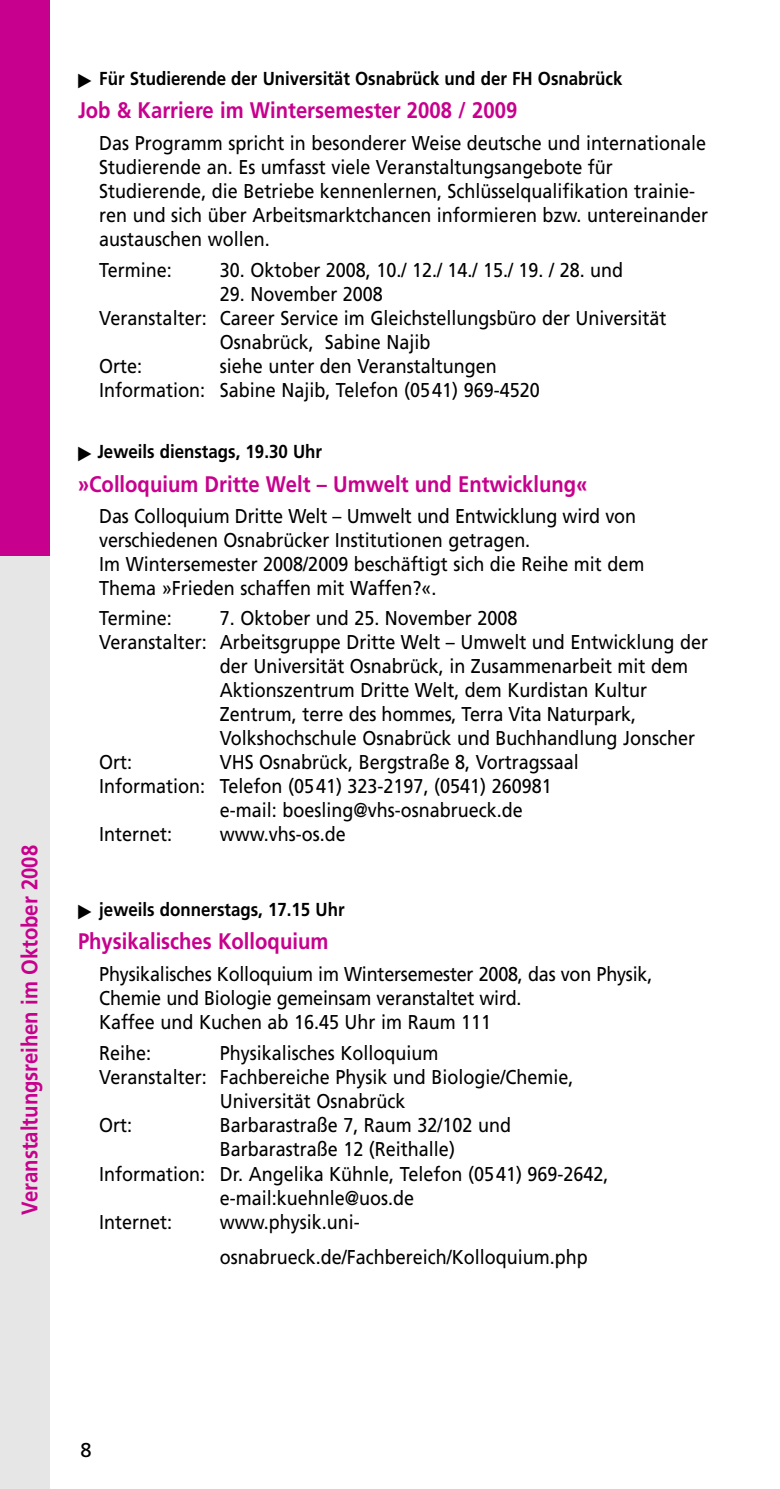
<style>
.page{position:relative;width:780px;height:1489px;background:#fff}
.page>*{position:absolute;margin:0;border:0;box-sizing:border-box;transform-origin:0 0}
.t1{font:700 22.5px "Frutiger";color:#c7008d;scale:.9 1}
.t2{font:20px/24px "Frutiger";color:#000;scale:.9 1}
.t3{font:20px "Frutiger";color:#000}
.t4{font:700 18.75px "Frutiger";color:#000;scale:.9 1}
.s1{font-family:"Universal Newswith Comm Pi";font-weight:400;font-size:15px}
</style>
<div class="page">
<div style="left:0;top:0;width:50px;height:1488px;background:#c7008d"></div>
<div style="left:0;top:556px;width:50px;height:932px;background:#e6e6e6"></div>
<p class="t1" style="left:21px;top:1214px;width:412px;rotate:-90deg">Veranstaltungsreihen im Oktober 2008</p>
<p class="t4" style="left:78px;top:71px;width:606px"><span class="s1">-</span> Für Studierende der Universität Osnabrück und der FH Osnabrück</p>
<p class="t1" style="left:78px;top:101px;width:489px">Job &amp; Karriere im Wintersemester 2008 / 2009</p>
<p class="t2" style="left:99px;top:132px;width:678px">Das Programm spricht in besonderer Weise deutsche und internationale Studierende an. Es umfasst viele Veranstaltungs angebote für Studierende, die Betriebe kennenlernen, Schlüssel qualifi kation trainie&shy;ren und sich über Arbeitsmarktchancen informieren bzw. untereinander austauschen wollen.</p>
<p class="t2" style="left:99px;top:260px;width:82px">Termine:</p>
<p class="t2" style="left:220px;top:260px;width:449px">30. Oktober 2008, 10./ 12./ 14./ 15./ 19. / 28. und</p>
<p class="t2" style="left:220px;top:284px;width:183px">29. November 2008</p>
<p class="t2" style="left:99px;top:308px;width:631px">Veranstalter: Career Service im Gleichstellungsbüro der Universität</p>
<p class="t2" style="left:220px;top:332px;width:235px">Osnabrück, Sabine Najib</p>
<p class="t2" style="left:99px;top:356px;width:49px">Orte:</p>
<p class="t2" style="left:99px;top:356px;width:491px;text-indent:120px">siehe unter den Veranstaltungen<br>Information: Sabine Najib, Telefon (0541) 969-4520</p>
<p class="t4" style="left:78px;top:444px;width:273px"><span class="s1">-</span> Jeweils dienstags, 19.30 Uhr</p>
<p class="t1" style="left:78px;top:474px;width:567px">»Colloquium Dritte Welt – Umwelt und Entwicklung«</p>
<p class="t2" style="left:99px;top:505px;width:607px">Das Colloquium Dritte Welt – Umwelt und Entwicklung wird von verschie denen Osnabrücker Institutionen getragen.<br>Im Wintersemester 2008/2009 beschäftigt sich die Reihe mit dem Thema »Frieden schaffen mit Waffen?«.</p>
<p class="t2" style="left:99px;top:607px;width:82px">Termine:</p>
<p class="t2" style="left:220px;top:607px;width:332px">7. Oktober und 25. November 2008</p>
<p class="t2" style="left:99px;top:631px;width:678px">Veranstalter: Arbeitsgruppe Dritte Welt – Umwelt und Entwicklung der</p>
<p class="t2" style="left:220px;top:655px;width:522px">der Universität Osnabrück, in Zusammenarbeit mit dem</p>
<p class="t2" style="left:220px;top:679px;width:476px">Aktionszentrum Dritte Welt, dem Kurdistan Kultur</p>
<p class="t2" style="left:220px;top:703px;width:464px">Zentrum, terre des hommes, Terra Vita Naturpark,</p>
<p class="t2" style="left:220px;top:727px;width:529px">Volkshochschule Osnabrück und Buchhandlung Jonscher</p>
<p class="t2" style="left:99px;top:751px;width:38px">Ort:</p>
<p class="t2" style="left:220px;top:751px;width:400px">VHS Osnabrück, Bergstraße 8, Vortragssaal</p>
<p class="t2" style="left:99px;top:775px;width:504px">Information: Telefon (0541) 323-2197, (0541) 260981</p>
<p class="t2" style="left:220px;top:799px;width:338px">e-mail: boesling@vhs-osnabrueck.de</p>
<p class="t2" style="left:99px;top:823px;width:83px">Internet:</p>
<p class="t2" style="left:220px;top:823px;width:141px">www.vhs-os.de</p>
<p class="t4" style="left:78px;top:902px;width:298px"><span class="s1">-</span> jeweils donnerstags, 17.15 Uhr</p>
<p class="t1" style="left:78px;top:932px;width:280px">Physikalisches Kolloquium</p>
<p class="t2" style="left:99px;top:963px;width:616px">Physikalisches Kolloquium im Wintersemester 2008, das von Physik,<br>Chemie und Biologie gemeinsam veranstaltet wird.<br>Kaffee und Kuchen ab 16.45 Uhr im Raum 111</p>
<p class="t2" style="left:99px;top:1042px;width:59px">Reihe:</p>
<p class="t2" style="left:220px;top:1042px;width:244px">Physikalisches Kolloquium</p>
<p class="t2" style="left:99px;top:1066px;width:528px">Veranstalter: Fachbereiche Physik und Biologie/Chemie,</p>
<p class="t2" style="left:220px;top:1090px;width:208px">Universität Osnabrück</p>
<p class="t2" style="left:99px;top:1114px;width:38px">Ort:</p>
<p class="t2" style="left:220px;top:1114px;width:325px">Barbarastraße 7, Raum 32/102 und</p>
<p class="t2" style="left:220px;top:1138px;width:263px">Barbarastraße 12 (Reithalle)</p>
<p class="t2" style="left:99px;top:1162px;width:567px">Information: Dr. Angelika Kühnle, Telefon (0541) 969-2642,</p>
<p class="t2" style="left:220px;top:1186px;width:217px">e-mail:kuehnle@uos.de</p>
<p class="t2" style="left:99px;top:1210px;width:83px">Internet:</p>
<p class="t2" style="left:220px;top:1205px;width:410px;line-height:35.2px">www.physik.uni&shy;osnabrueck.de/Fachbereich/Kolloquium.php</p>
<p class="t3" style="left:80px;top:1441px;width:13px">8</p>
</div>
